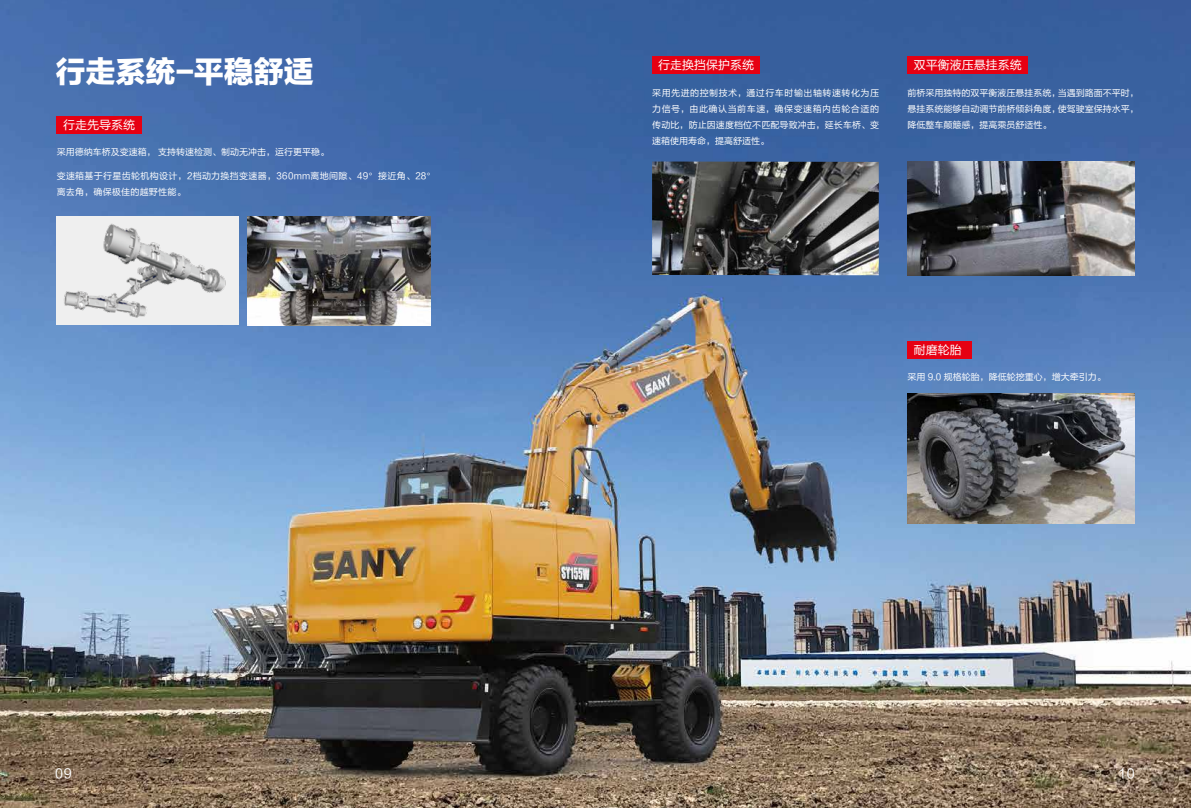
<style>
.page{position:relative;width:1191px;height:808px;background:#fff}
.page>*{position:absolute;margin:0;border:0;box-sizing:border-box;transform-origin:0 0}
.t1{font:30px "FZLTTHK GBK1 0";color:#fff}
.t2{font:13px "FZLTHK GBK1 0";color:#fff}
.t3{font:12px "FZLTHK GBK1 0";color:#fff}
.t4{font:9px/16px "FZLTHK GBK1 0";color:#fff;text-align:justify}
.t5{font:9px/16px "FZLTHK GBK1 0";letter-spacing:.035em;color:#fff}
</style>
<div class="page">
<img style="left:0;top:0;width:1191px;height:808px">
<div style="left:652px;top:57px;width:108px;height:17px;background:#e60012"></div>
<div style="left:57px;top:116px;width:85px;height:18px;background:#e60012"></div>
<div style="left:57px;top:216px;width:182px;height:109px;background:#efefef"></div>
<img style="left:64px;top:223px;width:162px;height:95px">
<div style="left:907px;top:57px;width:121px;height:17px;background:#e60012"></div>
<div style="left:907px;top:341px;width:65px;height:17px;background:#e60012"></div>
<img style="left:907px;top:162px;width:227px;height:113px">
<img style="left:907px;top:393px;width:227px;height:130px">
<img style="left:247px;top:216px;width:183px;height:109px">
<img style="left:652px;top:161px;width:226px;height:114px">
<h1 class="t1" style="left:56px;top:55px;width:260px">行走系统-平稳舒适</h1>
<h3 class="t3" style="left:658px;top:58px;width:97px">行走换挡保护系统</h3>
<p class="t4" style="left:652px;top:85px;width:228px">采用先进的控制技术，通过行车时输出轴转速转化为压力信号，由此确认当前车速，确保变速箱内齿轮合适的传动比，防止因速度档位不匹配导致冲击，延长车桥、变速箱使用寿命，提高舒适性。</p>
<h3 class="t3" style="left:63px;top:118px;width:73px">行走先导系统</h3>
<p class="t4" style="left:57px;top:144px;width:274px">采用德纳车桥及变速箱， 支持转速检测、制动无冲击，运行更平稳。</p>
<p class="t5" style="left:57px;top:168px;width:380px">变速箱基于行星齿轮机构设计，2档动力换挡变速器，360mm离地间隙、49°接近角、28°离去角，确保极佳的越野性能。</p>
<h3 class="t3" style="left:914px;top:58px;width:109px">双平衡液压悬挂系统</h3>
<p class="t4" style="left:907px;top:85px;width:233px">前桥采用独特的双平衡液压悬挂系统，当遇到路面不平时，悬挂系统能够自动调节前桥倾斜角度，使驾驶室保持水平，降低整车颠簸感，提高乘员舒适性。</p>
<h3 class="t3" style="left:914px;top:343px;width:49px">耐磨轮胎</h3>
<p class="t4" style="left:907px;top:369px;width:200px">采用 9.0 规格轮胎，降低轮挖重心，增大牵引力。</p>
<h2 class="t2" style="left:55px;top:766px;width:18px">09</h2>
<h2 class="t2" style="left:1118px;top:766px;width:18px">10</h2>
</div>
